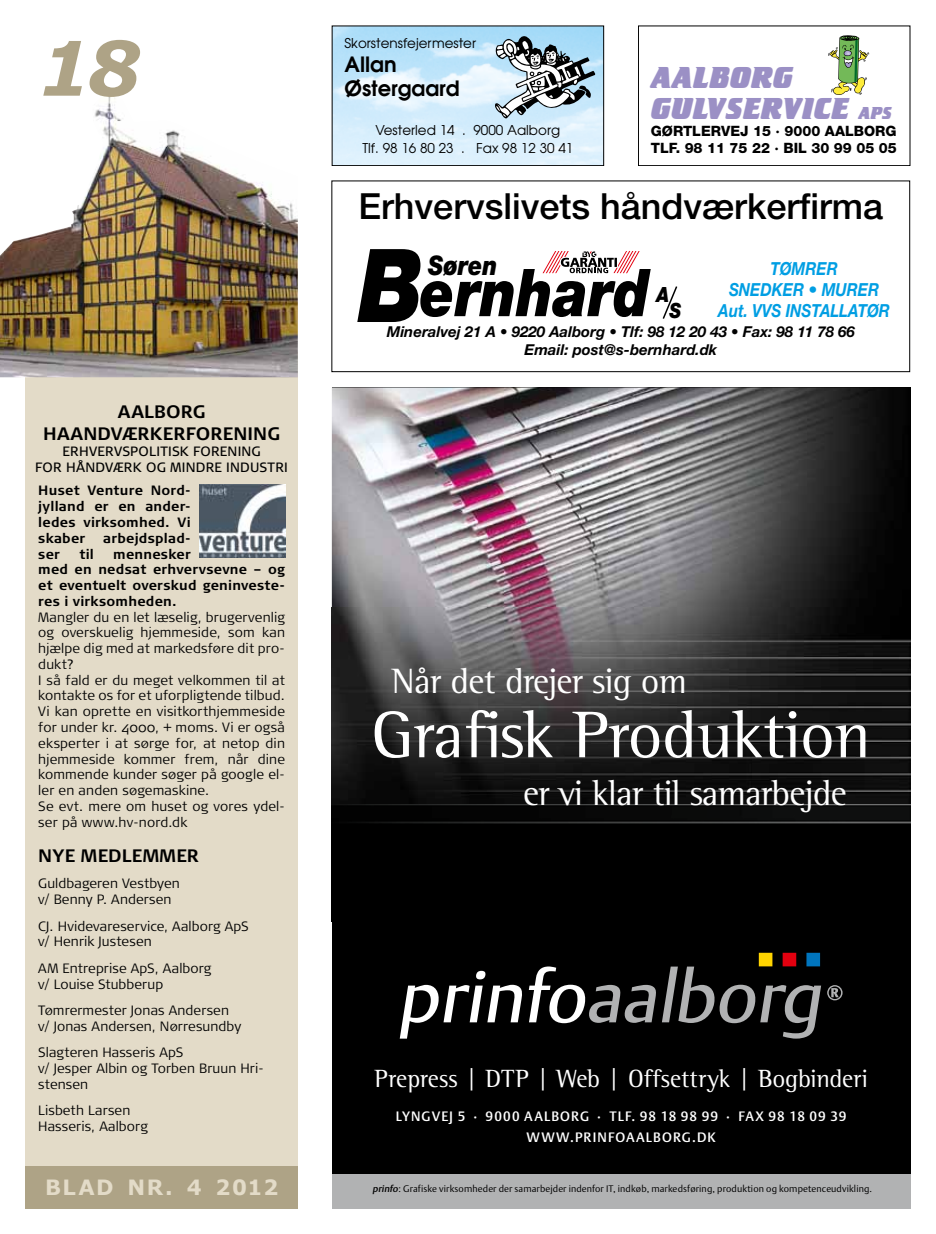
<style>
.page{position:relative;width:936px;height:1234px;background:#fff}
.page>*{position:absolute;margin:0;border:0;box-sizing:border-box;transform-origin:0 0}
.t1{font:italic 700 75px "Verdana";color:#aea386}
.t2{font:67.5px "Rotis Semi Serif";letter-spacing:-.01em;color:#fff}
.t3{font:italic 900 66px "Helvetica Neue";color:#000;scale:.85 1}
.t4{font:36px "Rotis Semi Serif";letter-spacing:-.02em;color:#fff}
.t5{font:500 36px "Helvetica Neue";color:#000}
.t6{font:31.5px/30px "Crillee Extra Bold Italic Plain";color:#9b90c5}
.t7{font:italic 900 27px "Helvetica Neue";color:#000;scale:.85 1}
.t8{font:25.5px "Rotis Semi Serif";color:#fff}
.t9{font:600 21px/24px "Avant Garde";color:#000}
.t10{font:700 21px "Verdana";letter-spacing:.07em;color:#e3dbc8}
.t11{font:italic 900 21px "Helvetica Neue";color:#000;scale:.85 1}
.t12{font:700 18px/21.6px "Signa Normal";letter-spacing:.005em;color:#000;text-align:center}
.t13{font:italic 700 18px/21px "Helvetica Neue";color:#009ee3;text-align:center;scale:.85 1}
.t14{font:italic 700 15px/18px "Helvetica Neue";color:#000;text-align:center}
.t15{font:800 14.25px/17.1px "Helvetica Neue";color:#000}
.t16{font:300 13.5px/15.8px "Signa Normal";letter-spacing:.01em;color:#000}
.t17{font:700 13.5px/15.8px "Signa Normal";letter-spacing:.015em;color:#000;text-align:justify}
.t18{font:13.5px/18px "Avant Garde";color:#000;text-align:center}
.t19{font:13.5px/21px "DTL Argo T Medium";letter-spacing:.08em;color:#fff;text-align:center}
.t20{font:13.5px/16.2px "Signa Normal";letter-spacing:.015em;color:#000;text-align:center}
.t21{font:9.45px "DTL Argo T Light";letter-spacing:.015em;color:#000}
.s1{font-size:18px}
.s2{font-size:102px}
.s3{font-family:"DTL Argo T Medium";font-style:italic}
</style>
<div class="page">
<div style="left:26px;top:352px;width:272px;height:856px;background:#e3dbc8"></div>
<img style="left:0;top:96px;width:298px;height:281px">
<div style="left:26px;top:1165px;width:272px;height:43px;background:#aea386"></div>
<img style="left:199px;top:484px;width:86px;height:73px">
<div style="left:332px;top:387px;width:578px;height:787px;background:#000"></div>
<img style="left:332px;top:387px;width:578px;height:437px">
<img style="left:332px;top:607px;width:578px;height:196px">
<svg style="left:400px;top:970px;width:122px;height:68px"></svg>
<svg style="left:529px;top:966px;width:292px;height:72px"></svg>
<div style="left:758px;top:952px;width:14px;height:14px;background:#ffd400"></div>
<div style="left:782px;top:952px;width:14px;height:14px;background:#e3000f"></div>
<div style="left:806px;top:952px;width:14px;height:14px;background:#0075be"></div>
<svg style="left:827px;top:985px;width:15px;height:15px"></svg>
<div style="left:332px;top:1174px;width:578px;height:34px;background:#b1b2b3"></div>
<div style="left:331px;top:180px;width:579px;height:192px;border:1px solid #000"></div>
<svg style="left:662px;top:286px;width:16px;height:33px"></svg>
<svg style="left:542px;top:251px;width:97px;height:22px"></svg>
<div style="left:638px;top:26px;width:272px;height:140px;border:1px solid #000"></div>
<svg style="left:828px;top:35px;width:41px;height:60px"></svg>
<img style="left:334px;top:28px;width:268px;height:136px">
<div style="left:332px;top:26px;width:272px;height:140px;border:1px solid #000"></div>
<svg style="left:495px;top:36px;width:100px;height:82px"></svg>
<h1 class="t1" style="left:38px;top:21px;width:104px">18</h1>
<h3 class="t12" style="left:43px;top:401px;width:238px">AALBORG<br>HAANDVÆRKERFORENING</h3>
<p class="t20" style="left:35px;top:443px;width:254px">ERHVERVSPOLITISK FORENING<br>FOR HÅNDVÆRK OG MINDRE INDUSTRI</p>
<p class="t17" style="left:38px;top:482px;width:154px">Huset Venture Nord&shy;jylland er en ander&shy;ledes virksomhed. Vi skaber</p>
<p class="t17" style="left:103px;top:530px;width:89px">arbejdsplad-</p>
<p class="t17" style="left:38px;top:545px;width:248px;text-align:left;text-indent:75px">mennesker<br>med en nedsat erhvervsevne – og et eventuelt overskud geninveste&shy;res i virksomheden.</p>
<p class="t16" style="left:38px;top:609px;width:248px">Mangler du en let læselig, brugervenlig og overskuelig hjemmeside, som kan hjælpe dig med at markedsføre dit pro&shy;dukt?<br>I så fald er du meget velkommen til at kontakte os for et uforpligtende tilbud.<br>Vi kan oprette en visitkorthjemmeside for under kr. 4000, + moms. Vi er også eksperter i at sørge for, at netop din hjemmeside kommer frem, når dine kommende kunder søger på google el&shy;ler en anden søgemaskine.<br>Se evt. mere om huset og vores ydel&shy;ser på www.hv-nord.dk</p>
<p class="t17" style="left:38px;top:545px;width:23px">ser</p>
<p class="t17" style="left:79px;top:545px;width:16px">til</p>
<h3 class="t12" style="left:38px;top:844px;width:162px">NYE MEDLEMMER</h3>
<p class="t16" style="left:38px;top:875px;width:143px">Guldbageren Vestbyen v/ Benny P. Andersen</p>
<p class="t16" style="left:38px;top:917px;width:212px">CJ. Hvidevareservice, Aalborg ApS v/ Henrik Justesen</p>
<p class="t16" style="left:38px;top:960px;width:175px">AM Entreprise ApS, Aalborg v/ Louise Stubberup</p>
<p class="t16" style="left:38px;top:1002px;width:204px">Tømrermester Jonas Andersen v/ Jonas Andersen, Nørresundby</p>
<p class="t16" style="left:38px;top:1044px;width:227px">Slagteren Hasseris ApS<br>v/ Jesper Albin og Torben Bruun Hri&shy;stensen</p>
<p class="t16" style="left:38px;top:1102px;width:111px">Lisbeth Larsen<br>Hasseris, Aalborg</p>
<h3 class="t10" style="left:45px;top:1173px;width:235px">BLAD NR. 4 2012</h3>
<p class="t18" style="left:344px;top:34px;width:133px">Skorstensfejermester</p>
<h3 class="t9" style="left:344px;top:52px;width:117px">Allan<br>Østergaard</h3>
<p class="t18" style="left:362px;top:120px;width:212px">Vesterled 14 . 9000 Aalborg<br>Tlf. 98 16 80 23 . Fax 98 12 30 41</p>
<h3 class="t6" style="left:650px;top:63px;width:242px">AALBORG<br>GULVSERVICE <span class="s1">APS</span></h3>
<p class="t15" style="left:650px;top:123px;width:247px">GØRTLERVEJ 15 · 9000 AALBORG<br>TLF. 98 11 75 22 · BIL 30 99 05 05</p>
<h3 class="t5" style="left:358px;top:185px;width:526px">Erhvervslivets håndværkerfirma</h3>
<h3 class="t3" style="left:358px;top:252px;width:344px"><span class="s2">B</span>ernhard</h3>
<h3 class="t7" style="left:428px;top:249px;width:83px">Søren</h3>
<h3 class="t11" style="left:656px;top:281px;width:17px">A</h3>
<h3 class="t11" style="left:669px;top:298px;width:16px">S</h3>
<h3 class="t13" style="left:729px;top:257px;width:178px">TØMRER<br>SNEDKER • MURER</h3>
<h3 class="t13" style="left:718px;top:299px;width:204px">Aut. VVS INSTALLATØR</h3>
<p class="t14" style="left:386px;top:322px;width:469px">Mineralvej 21 A • 9220 Aalborg • Tlf: 98 12 20 43 • Fax: 98 11 78 66<br>Email: post@s-bernhard.dk</p>
<h3 class="t4" style="left:391px;top:659px;width:297px">Når det drejer sig om</h3>
<h2 class="t2" style="left:371px;top:695px;width:500px">Grafisk Produktion</h2>
<h3 class="t4" style="left:523px;top:772px;width:325px">er vi klar til samarbejde</h3>
<h3 class="t8" style="left:374px;top:1063px;width:495px">Prepress | DTP | Web | Offsettryk | Bogbinderi</h3>
<p class="t19" style="left:395px;top:1105px;width:452px">LYNGVEJ 5 · 9000 AALBORG · TLF. 98 18 98 99 · FAX 98 18 09 39<br>WWW.PRINFOAALBORG.DK</p>
<p class="t21" style="left:372px;top:1183px;width:501px"><span class="s3">prinfo</span>: Grafiske virksomheder der samarbejder indenfor IT, indkøb, markedsføring, produktion og kompetenceudvikling.</p>
</div>
